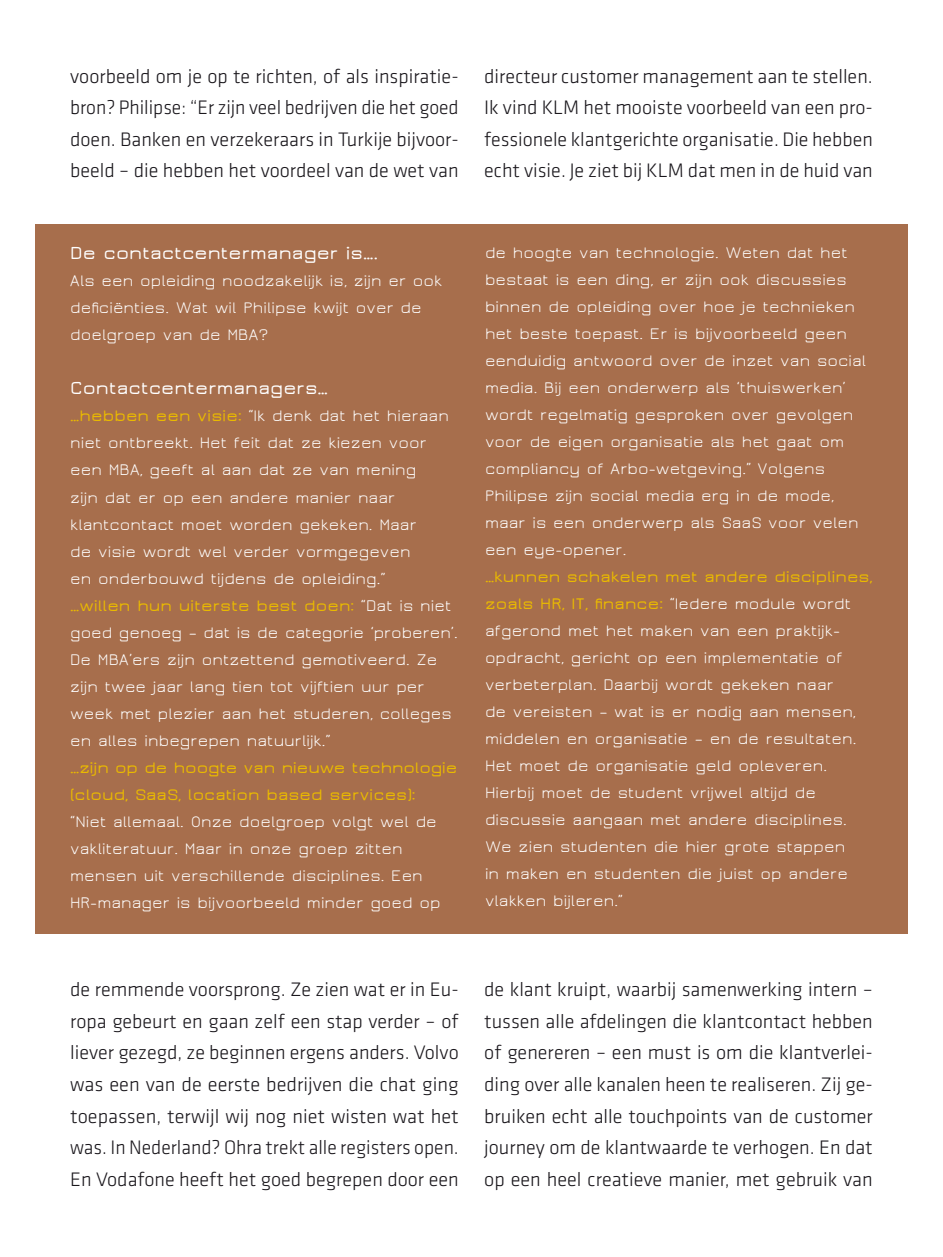
<style>
.page{position:relative;width:943px;height:1257px;background:#fff}
.page>*{position:absolute;margin:0;border:0;box-sizing:border-box;transform-origin:0 0}
.artikelkop1{font:300 20.25px/31.5px "Klavika Basic";color:#1a171c;text-align:justify}
.kaderkop{font:600 19.12px "Jura";color:#fff}
.kadertekst{font:16.88px/27px "Jura";color:#fff}
.s1{font-weight:600;color:#eaba00}
</style>
<div class="page">
<div style="left:35px;top:224px;width:873px;height:709px;background:#a76e4c"></div>
<p class="artikelkop1" style="left:70px;top:60px;width:390px">voorbeeld om je op te richten, of als inspiratie&shy;bron? Philipse: “Er zijn veel bedrijven die het goed doen. Banken en verzekeraars in Turkije bijvoor&shy;beeld – die hebben het voordeel van de wet van</p>
<p class="kaderkop" style="left:70px;top:244px;width:309px">De contactcentermanager is….</p>
<p class="kadertekst" style="left:70px;top:268px;width:374px">Als een opleiding noodzakelijk is, zijn er ook deficiënties. Wat wil Philipse kwijt over de doelgroep van de MBA?</p>
<p class="kaderkop" style="left:70px;top:379px;width:259px">Contactcentermanagers…</p>
<p class="kadertekst" style="left:70px;top:403px;width:380px"><span class="s1">…hebben een visie:</span> “Ik denk dat het hieraan niet ontbreekt. Het feit dat ze kiezen voor een MBA, geeft al aan dat ze van mening<br>zijn dat er op een andere manier naar klantcontact moet worden gekeken. Maar<br>de visie wordt wel verder vormgegeven<br>en onderbouwd tijdens de opleiding.”</p>
<p class="kadertekst" style="left:70px;top:592px;width:389px"><span class="s1">…willen hun uiterste best doen:</span> “Dat is niet goed genoeg – dat is de categorie ‘proberen’.<br>De MBA’ers zijn ontzettend gemotiveerd. Ze zijn twee jaar lang tien tot vijftien uur per week met plezier aan het studeren, colleges en alles inbegrepen natuurlijk.”</p>
<p class="kadertekst" style="left:70px;top:754px;width:389px"><span class="s1">…zijn op de hoogte van nieuwe technologie (cloud, SaaS, location based services):<br></span>“Niet allemaal. Onze doelgroep volgt wel de vakliteratuur. Maar in onze groep zitten mensen uit verschillende disciplines. Een HR-manager is bijvoorbeeld minder goed op</p>
<p class="artikelkop1" style="left:484px;top:60px;width:390px">directeur customer management aan te stellen.<br>Ik vind KLM het mooiste voorbeeld van een pro&shy;fessionele klantgerichte organisatie. Die hebben echt visie. Je ziet bij KLM dat men in de huid van</p>
<p class="kadertekst" style="left:485px;top:239px;width:383px">de hoogte van technologie. Weten dat het bestaat is een ding, er zijn ook discussies binnen de opleiding over hoe je technieken het beste toepast. Er is bijvoorbeeld geen eenduidig antwoord over de inzet van social media. Bij een onderwerp als ‘thuiswerken’ wordt regelmatig gesproken over gevolgen voor de eigen organisatie als het gaat om compliancy of Arbo-wetgeving.” Volgens Philipse zijn social media erg in de mode, maar is een onderwerp als SaaS voor velen een eye-opener.</p>
<p class="kadertekst" style="left:485px;top:563px;width:389px"><span class="s1">…kunnen schakelen met andere disciplines, zoals HR, IT, finance:</span> “Iedere module wordt afgerond met het maken van een praktijk&shy;opdracht, gericht op een implementatie of verbeterplan. Daarbij wordt gekeken naar<br>de vereisten – wat is er nodig aan mensen, middelen en organisatie – en de resultaten.<br>Het moet de organisatie geld opleveren.<br>Hierbij moet de student vrijwel altijd de discussie aangaan met andere disciplines.<br>We zien studenten die hier grote stappen<br>in maken en studenten die juist op andere vlakken bijleren.”</p>
<p class="artikelkop1" style="left:70px;top:973px;width:390px">de remmende voorsprong. Ze zien wat er in Eu&shy;ropa gebeurt en gaan zelf een stap verder – of liever gezegd, ze beginnen ergens anders. Volvo was een van de eerste bedrijven die chat ging toepassen, terwijl wij nog niet wisten wat het was. In Nederland? Ohra trekt alle registers open.<br>En Vodafone heeft het goed begrepen door een</p>
<p class="artikelkop1" style="left:484px;top:973px;width:390px">de klant kruipt, waarbij samenwerking intern – tussen alle afdelingen die klantcontact hebben of genereren – een must is om die klantverlei&shy;ding over alle kanalen heen te realiseren. Zij ge&shy;bruiken echt alle touchpoints van de customer journey om de klantwaarde te verhogen. En dat op een heel creatieve manier, met gebruik van</p>
</div>
